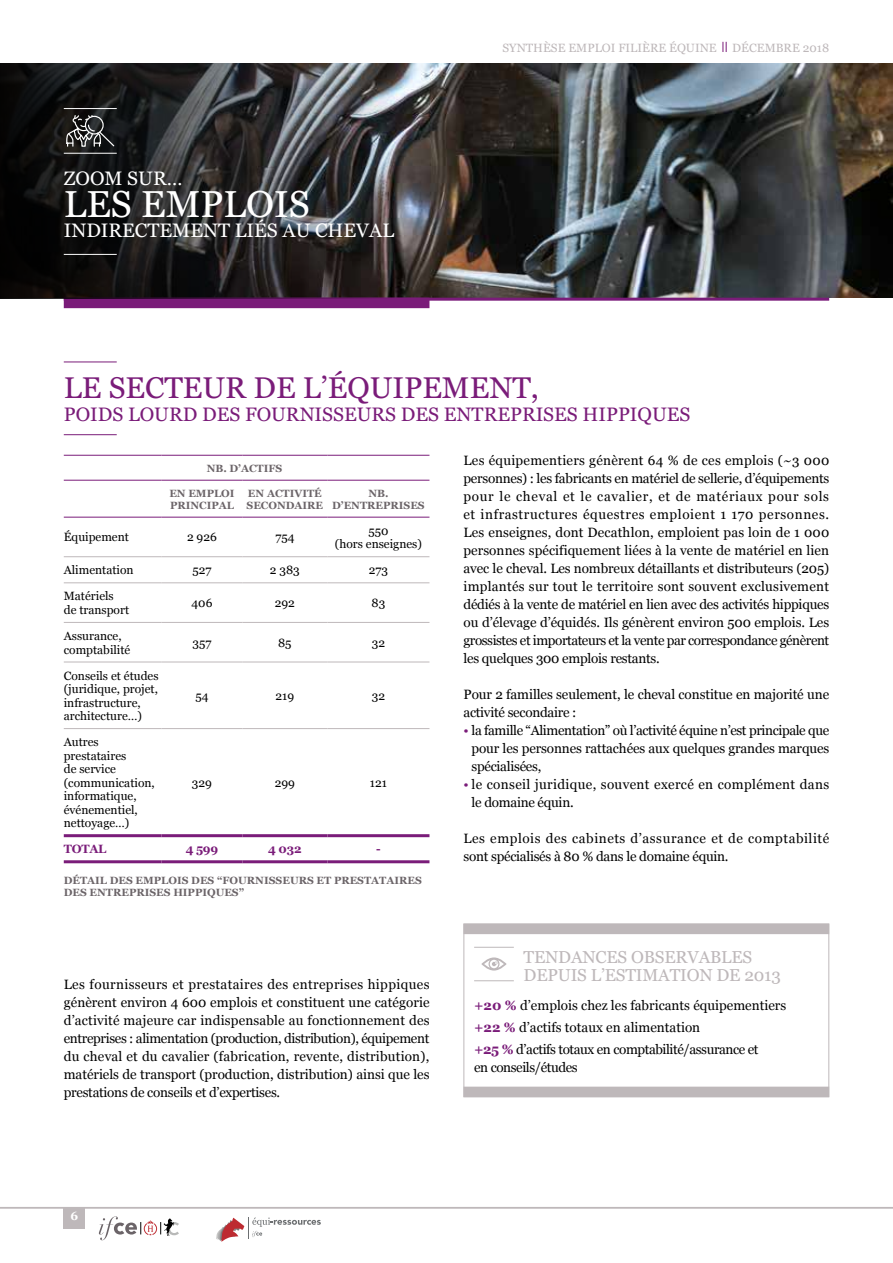
<style>
.page{position:relative;width:893px;height:1263px;background:#fff}
.page>*{position:absolute;margin:0;border:0;box-sizing:border-box;transform-origin:0 0}
.t1{font:37.5px "Georgia";color:#fff}
.t2{font:30px "Georgia";color:#7a1c79}
.t3{font:19.5px "Georgia";color:#7a1c79}
.t4{font:19.5px "Georgia";color:#fff}
.t5{font:17.25px/18.6px "Georgia";letter-spacing:-.01em;color:#beb8ba}
.t6{font:13.5px/18px "Georgia";letter-spacing:-.01em;color:#000;text-align:justify}
.t7{font:13.5px/18px "Georgia";letter-spacing:.04em;color:#000}
.t8{font:13.5px/18px "Georgia";letter-spacing:.025em;color:#000}
.t9{font:13.5px "Georgia";letter-spacing:-.03em;color:#000}
.t10{font:12px/13.5px "Georgia";color:#000}
.t11{font:12px "Georgia";color:#beb8ba}
.t12{font:700 12px "Georgia";letter-spacing:-.02em;color:#7a1c79}
.t13{font:700 12px "Georgia";color:#fff}
.t14{font:700 10.5px/12px "Georgia";color:#6b6468}
.s1{color:#7a1c79}
.s2{font-weight:700;color:#7a1c79}
</style>
<div class="page">
<hr style="left:0;top:1207px;width:893px;height:1px;background:#beb8ba">
<svg style="left:99px;top:1216px;width:80px;height:24px"></svg>
<svg style="left:216px;top:1217px;width:105px;height:25px"></svg>
<div style="left:64px;top:1208px;width:21px;height:21px;background:#beb8ba"></div>
<img style="left:396px;top:64px;width:497px;height:234px">
<div style="left:64px;top:298px;width:365px;height:10px;background:#7a1c79"></div>
<hr style="left:64px;top:298px;width:765px;height:3px;background:#7a1c79">
<hr style="left:64px;top:582px;width:98px;height:1px;background:#beb8ba">
<hr style="left:162px;top:582px;width:80px;height:1px;background:#beb8ba">
<hr style="left:242px;top:582px;width:85px;height:1px;background:#beb8ba">
<hr style="left:327px;top:582px;width:102px;height:1px;background:#beb8ba">
<hr style="left:64px;top:622px;width:98px;height:1px;background:#beb8ba">
<hr style="left:162px;top:622px;width:80px;height:1px;background:#beb8ba">
<hr style="left:242px;top:622px;width:85px;height:1px;background:#beb8ba">
<hr style="left:327px;top:622px;width:102px;height:1px;background:#beb8ba">
<hr style="left:64px;top:662px;width:98px;height:1px;background:#beb8ba">
<hr style="left:162px;top:662px;width:80px;height:1px;background:#beb8ba">
<hr style="left:242px;top:662px;width:85px;height:1px;background:#beb8ba">
<hr style="left:327px;top:662px;width:102px;height:1px;background:#beb8ba">
<hr style="left:64px;top:728px;width:98px;height:1px;background:#beb8ba">
<hr style="left:162px;top:728px;width:80px;height:1px;background:#beb8ba">
<hr style="left:242px;top:728px;width:85px;height:1px;background:#beb8ba">
<hr style="left:327px;top:728px;width:102px;height:1px;background:#beb8ba">
<hr style="left:64px;top:455px;width:98px;height:1px;background:#7a1c79">
<hr style="left:162px;top:455px;width:80px;height:1px;background:#7a1c79">
<hr style="left:242px;top:455px;width:85px;height:1px;background:#7a1c79">
<hr style="left:327px;top:455px;width:102px;height:1px;background:#7a1c79">
<hr style="left:64px;top:480px;width:98px;height:1px;background:#7a1c79">
<hr style="left:162px;top:480px;width:80px;height:1px;background:#7a1c79">
<hr style="left:242px;top:480px;width:85px;height:1px;background:#7a1c79">
<hr style="left:327px;top:480px;width:102px;height:1px;background:#7a1c79">
<hr style="left:64px;top:834px;width:98px;height:3px;background:#7a1c79">
<hr style="left:162px;top:834px;width:80px;height:3px;background:#7a1c79">
<hr style="left:242px;top:834px;width:85px;height:3px;background:#7a1c79">
<hr style="left:64px;top:860px;width:98px;height:3px;background:#7a1c79">
<hr style="left:162px;top:860px;width:80px;height:3px;background:#7a1c79">
<hr style="left:242px;top:860px;width:85px;height:3px;background:#7a1c79">
<hr style="left:327px;top:834px;width:102px;height:3px;background:#7a1c79">
<hr style="left:327px;top:860px;width:102px;height:3px;background:#7a1c79">
<hr style="left:64px;top:517px;width:98px;height:1px;background:#7a1c79">
<hr style="left:162px;top:517px;width:80px;height:1px;background:#7a1c79">
<hr style="left:242px;top:517px;width:85px;height:1px;background:#7a1c79">
<hr style="left:327px;top:517px;width:102px;height:1px;background:#7a1c79">
<hr style="left:64px;top:556px;width:98px;height:1px;background:#beb8ba">
<hr style="left:162px;top:556px;width:80px;height:1px;background:#beb8ba">
<hr style="left:242px;top:556px;width:85px;height:1px;background:#beb8ba">
<hr style="left:327px;top:556px;width:102px;height:1px;background:#beb8ba">
<svg style="left:0;top:64px;width:396px;height:235px;background:#2a292b"></svg>
<hr style="left:64px;top:108px;width:53px;height:1px;background:#fff">
<hr style="left:64px;top:153px;width:53px;height:1px;background:#fff">
<hr style="left:64px;top:254px;width:53px;height:1px;background:#fff">
<svg style="left:66px;top:114px;width:49px;height:34px;background:#434444"></svg>
<hr style="left:64px;top:361px;width:53px;height:1px;background:#7a1c79">
<hr style="left:64px;top:434px;width:53px;height:1px;background:#7a1c79">
<div style="left:463px;top:924px;width:366px;height:10px;background:#beb8ba"></div>
<div style="left:463px;top:1087px;width:366px;height:10px;background:#beb8ba"></div>
<hr style="left:474px;top:947px;width:40px;height:1px;background:#beb8ba">
<hr style="left:474px;top:980px;width:40px;height:1px;background:#beb8ba">
<svg style="left:481px;top:957px;width:26px;height:13px"></svg>
<svg style="left:723px;top:42px;width:4px;height:10px"></svg>
<h3 class="t4" style="left:64px;top:167px;width:120px">ZOOM SUR…</h3>
<h1 class="t1" style="left:64px;top:183px;width:248px">LES EMPLOIS</h1>
<h3 class="t4" style="left:64px;top:220px;width:332px">INDIRECTEMENT LIÉS AU CHEVAL</h3>
<p class="t11" style="left:503px;top:41px;width:216px">SYNTHÈSE EMPLOI FILIÈRE ÉQUINE</p>
<p class="t11" style="left:732px;top:41px;width:98px">DÉCEMBRE 2018</p>
<h2 class="t2" style="left:64px;top:370px;width:477px">LE SECTEUR DE L’ÉQUIPEMENT,</h2>
<h3 class="t3" style="left:64px;top:404px;width:628px">POIDS LOURD DES FOURNISSEURS DES ENTREPRISES HIPPIQUES</h3>
<p class="t14" style="left:207px;top:461px;width:77px">NB. D’ACTIFS</p>
<p class="t14" style="left:169px;top:486px;width:67px">EN EMPLOI<br>PRINCIPAL</p>
<p class="t14" style="left:247px;top:486px;width:78px">EN ACTIVITÉ<br>SECONDAIRE</p>
<p class="t14" style="left:332px;top:486px;width:94px;text-align:center">NB.<br>D’ENTREPRISES</p>
<p class="t10" style="left:64px;top:530px;width:67px">Équipement</p>
<p class="t10" style="left:187px;top:530px;width:31px">2 926</p>
<p class="t10" style="left:275px;top:530px;width:21px">754</p>
<p class="t10" style="left:335px;top:524px;width:89px;text-align:center">550<br>(hors enseignes)</p>
<p class="t10" style="left:64px;top:563px;width:71px">Alimentation</p>
<p class="t10" style="left:192px;top:563px;width:21px">527</p>
<p class="t10" style="left:270px;top:563px;width:31px">2 383</p>
<p class="t10" style="left:369px;top:563px;width:21px">273</p>
<p class="t10" style="left:64px;top:589px;width:67px">Matériels de transport</p>
<p class="t10" style="left:192px;top:596px;width:22px">406</p>
<p class="t10" style="left:275px;top:596px;width:22px">292</p>
<p class="t10" style="left:372px;top:596px;width:15px">83</p>
<p class="t10" style="left:64px;top:629px;width:68px">Assurance, comptabilité</p>
<p class="t10" style="left:192px;top:636px;width:20px">357</p>
<p class="t10" style="left:278px;top:636px;width:15px">85</p>
<p class="t10" style="left:372px;top:636px;width:15px">32</p>
<p class="t10" style="left:64px;top:669px;width:96px">Conseils et études (juridique, projet, infrastructure, architecture…)</p>
<p class="t10" style="left:195px;top:689px;width:15px">54</p>
<p class="t10" style="left:276px;top:689px;width:20px">219</p>
<p class="t10" style="left:372px;top:689px;width:15px">32</p>
<p class="t10" style="left:64px;top:735px;width:93px">Autres prestataires<br>de service (communication, informatique, événementiel, nettoyage…)</p>
<p class="t10" style="left:192px;top:776px;width:22px">329</p>
<p class="t10" style="left:275px;top:776px;width:22px">299</p>
<p class="t10" style="left:370px;top:776px;width:19px">121</p>
<p class="t12" style="left:64px;top:840px;width:44px">TOTAL</p>
<p class="t12" style="left:186px;top:840px;width:34px">4 599</p>
<p class="t12" style="left:268px;top:840px;width:35px">4 032</p>
<p class="t12" style="left:376px;top:840px;width:6px">-</p>
<p class="t14" style="left:64px;top:874px;width:360px">DÉTAIL DES EMPLOIS DES “FOURNISSEURS ET PRESTATAIRES<br>DES ENTREPRISES HIPPIQUES”</p>
<p class="t6" style="left:64px;top:975px;width:367px">Les fournisseurs et prestataires des entreprises hippiques génèrent environ 4 600 emplois et constituent une catégorie d’activité majeure car indispensable au fonctionnement des entreprises : alimentation (production, distribution), équipement du cheval et du cavalier (fabrication, revente, distribution), matériels de transport (production, distribution) ainsi que les prestations de conseils et d’expertises.</p>
<p class="t6" style="left:463px;top:451px;width:367px">Les équipementiers génèrent 64 % de ces emplois (~3 000 personnes) : les fabricants en matériel de sellerie, d’équipements pour le cheval et le cavalier, et de matériaux pour sols et infrastructures équestres emploient 1 170 personnes.<br>Les enseignes, dont Decathlon, emploient pas loin de 1 000 personnes spécifiquement liées à la vente de matériel en lien avec le cheval. Les nombreux détaillants et distributeurs (205) implantés sur tout le territoire sont souvent exclusivement dédiés à la vente de matériel en lien avec des activités hippiques ou d’élevage d’équidés. Ils génèrent environ 500 emplois. Les grossistes et importateurs et la vente par correspondance génèrent les quelques 300 emplois restants.</p>
<p class="t6" style="left:463px;top:685px;width:367px">Pour 2 familles seulement, le cheval constitue en majorité une activité secondaire :</p>
<p class="t6" style="left:471px;top:721px;width:359px;text-indent:-8px"><span class="s1">•</span> la famille “Alimentation” où l’activité équine n’est principale que pour les personnes rattachées aux quelques grandes marques spécialisées,</p>
<p class="t8" style="left:471px;top:775px;width:359px;text-indent:-8px"><span class="s1">•</span> le conseil juridique, souvent exercé en complément dans le domaine équin.</p>
<p class="t7" style="left:463px;top:829px;width:367px">Les emplois des cabinets d’assurance et de comptabilité sont spécialisés à 80 % dans le domaine équin.</p>
<p class="t5" style="left:524px;top:947px;width:259px">TENDANCES OBSERVABLES<br>DEPUIS L’ESTIMATION DE 2013</p>
<p class="t6" style="left:474px;top:994px;width:314px;line-height:22.2px;text-align:left"><span class="s2">+20 %</span> d’emplois chez les fabricants équipementiers <span class="s2">+22 %</span> d’actifs totaux en alimentation<br><span class="s2">+25 %</span> d’actifs totaux en comptabilité/assurance et</p>
<p class="t9" style="left:474px;top:1060px;width:105px">en conseils/études</p>
<p class="t13" style="left:71px;top:1207px;width:9px">6</p>
</div>
